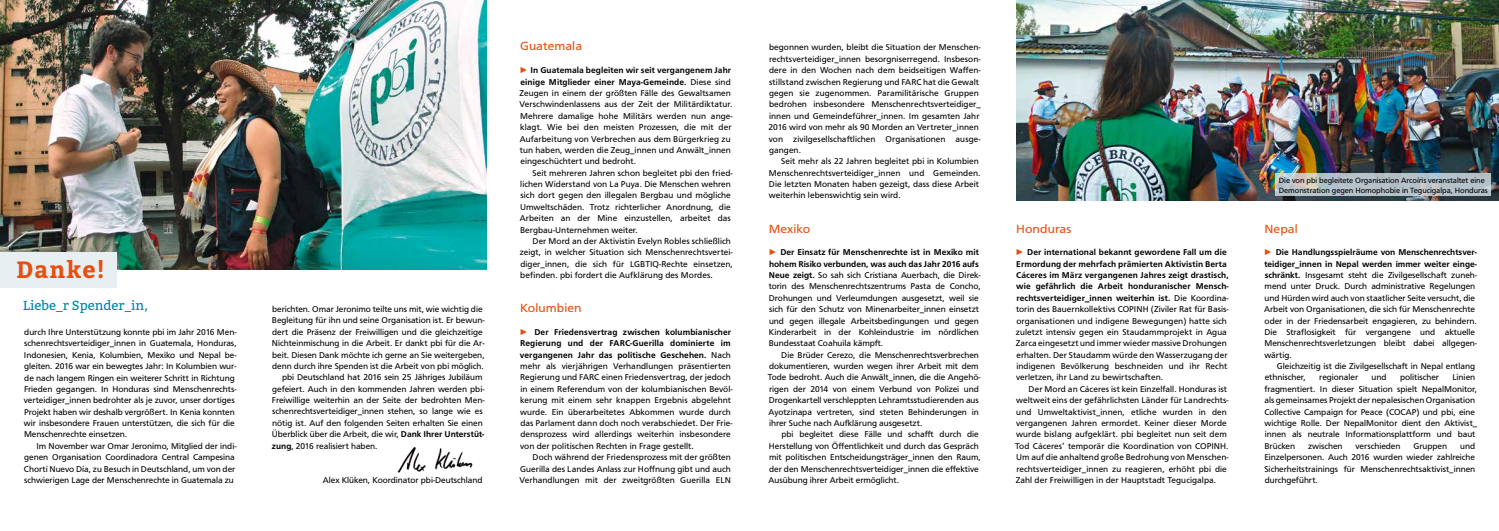
<style>
.page{position:relative;width:1499px;height:531px;background:#fff}
.page>*{position:absolute;margin:0;border:0;box-sizing:border-box;transform-origin:0 0}
.t1{font:700 23.45px "Bitter";letter-spacing:.05em;color:#e94e0f}
.t2{font:13.12px "Bitter";color:#0087a8}
.t3{font:12.25px "Carto Gothic Std";letter-spacing:.01em;color:#e94e0f;scale:1.05 1}
.t4{font:8.75px/11.4px "Carto Gothic Std";color:#000}
.t5{font:7.88px/9.5px "Carto Gothic Std";letter-spacing:-.005em;color:#000}
.s1{font-weight:700}
.s2{font-family:"Arial";color:#e94e0f}
</style>
<div class="page">
<img style="left:397px;top:447px;width:76px;height:26px">
<img style="left:0;top:0;width:487px;height:270px">
<div style="left:0;top:252px;width:116px;height:36px;background:#e8eff3"></div>
<img style="left:1016px;top:0;width:482px;height:200px">
<svg style="left:1274px;top:174px;width:216px;height:22px;background:#b8c2c8"></svg>
<h1 class="t1" style="left:16px;top:256px;width:90px">Danke!</h1>
<h2 class="t2" style="left:23px;top:298px;width:126px">Liebe_r Spender_in,</h2>
<p class="t4" style="left:24px;top:326px;width:214px">durch Ihre Unterstützung konnte pbi im Jahr 2016 Men&shy;schenrechtsverteidiger_innen in Guatemala, Honduras, Indonesien, Kenia, Kolumbien, Mexiko und Nepal be&shy;gleiten. 2016 war ein bewegtes Jahr: In Kolumbien wur&shy;de nach langem Ringen ein weiterer Schritt in Richtung Frieden gegangen. In Honduras sind Menschenrechts&shy;verteidiger_innen bedrohter als je zuvor, unser dortiges Projekt haben wir deshalb vergrößert. In Kenia konnten wir insbesondere Frauen unterstützen, die sich für die Menschenrechte einsetzen.</p>
<p class="t4" style="left:24px;top:440px;width:214px;text-indent:12px">Im November war Omar Jeronimo, Mitglied der indi&shy;genen Organisation Coordinadora Central Campesina Chortí Nuevo Día, zu Besuch in Deutschland, um von der schwierigen Lage der Menschenrechte in Guatemala zu</p>
<p class="t4" style="left:272px;top:303px;width:212px">berichten. Omar Jeronimo teilte uns mit, wie wichtig die</p>
<p class="t4" style="left:272px;top:315px;width:214px">Begleitung für ihn und seine Organisation ist. Er bewun-</p>
<p class="t4" style="left:272px;top:326px;width:212px">dert die Präsenz der Freiwilligen und die gleichzeitige</p>
<p class="t4" style="left:272px;top:337px;width:214px">Nichteinmischung in die Arbeit. Er dankt pbi für die Ar-</p>
<p class="t4" style="left:272px;top:349px;width:214px">beit. Diesen Dank möchte ich gerne an Sie weitergeben,</p>
<p class="t4" style="left:272px;top:360px;width:213px">denn durch ihre Spenden ist die Arbeit von pbi möglich.</p>
<p class="t4" style="left:282px;top:372px;width:202px">pbi Deutschland hat 2016 sein 25 Jähriges Jubiläum</p>
<p class="t4" style="left:272px;top:383px;width:214px">gefeiert. Auch in den kommenden Jahren werden pbi-</p>
<p class="t4" style="left:272px;top:394px;width:214px">Freiwillige weiterhin an der Seite der bedrohten Men-</p>
<p class="t4" style="left:272px;top:406px;width:212px">schenrechtsverteidiger_innen stehen, so lange wie es</p>
<p class="t4" style="left:272px;top:417px;width:212px">nötig ist. Auf den folgenden Seiten erhalten Sie einen</p>
<p class="t4" style="left:272px;top:428px;width:214px">Überblick über die Arbeit, die wir, <span class="s1">Dank Ihrer Unterstüt-</span></p>
<p class="t4" style="left:272px;top:440px;width:107px"><span class="s1">zung</span>, 2016 realisiert haben.</p>
<p class="t4" style="left:323px;top:474px;width:161px">Alex Klüken, Koordinator pbi-Deutschland</p>
<h3 class="t3" style="left:520px;top:39px;width:61px">Guatemala</h3>
<p class="t4" style="left:519px;top:65px;width:214px"><span class="s2">►</span> <span class="s1">In Guatemala begleiten wir seit vergangenem Jahr einige Mitglieder einer Maya-Gemeinde.</span> Diese sind Zeugen in einem der größten Fälle des Gewaltsamen Verschwindenlassens aus der Zeit der Militärdiktatur.<br>Mehrere damalige hohe Militärs werden nun ange&shy;klagt. Wie bei den meisten Prozessen, die mit der Aufarbeitung von Verbrechen aus dem Bürgerkrieg zu tun haben, werden die Zeug_innen und Anwält_innen eingeschüchtert und bedroht.</p>
<p class="t4" style="left:520px;top:167px;width:214px;text-indent:13px">Seit mehreren Jahren schon begleitet pbi den fried&shy;lichen Widerstand von La Puya. Die Menschen wehren sich dort gegen den illegalen Bergbau und mögliche Umweltschäden. Trotz richterlicher Anordnung, die Arbeiten an der Mine einzustellen, arbeitet das Bergbau-Unternehmen weiter.</p>
<p class="t4" style="left:520px;top:235px;width:214px;text-indent:13px">Der Mord an der Aktivistin Evelyn Robles schließlich zeigt, in welcher Situation sich Menschenrechtsvertei&shy;diger_innen, die sich für LGBTIQ-Rechte einsetzen, befinden. pbi fordert die Aufklärung des Mordes.</p>
<h3 class="t3" style="left:520px;top:301px;width:60px">Kolumbien</h3>
<p class="t4" style="left:519px;top:326px;width:214px"><span class="s2">►</span> <span class="s1">Der Friedensvertrag zwischen kolumbianischer Regierung und der FARC-Guerilla dominierte im vergangenen Jahr das politische Geschehen.</span> Nach mehr als vierjährigen Verhandlungen präsentierten Regierung und FARC einen Friedensvertrag, der jedoch in einem Referendum von der kolumbianischen Bevöl&shy;kerung mit einem sehr knappen Ergebnis abgelehnt wurde. Ein überarbeitetes Abkommen wurde durch das Parlament dann doch noch verabschiedet. Der Frie&shy;densprozess wird allerdings weiterhin insbesondere von der politischen Rechten in Frage gestellt.</p>
<p class="t4" style="left:519px;top:451px;width:213px;text-align:justify;text-indent:13px">Doch während der Friedensprozess mit der größten Guerilla des Landes Anlass zur Hoffnung gibt und auch Verhandlungen mit der zweitgrößten Guerilla ELN</p>
<p class="t4" style="left:768px;top:42px;width:214px">begonnen wurden, bleibt die Situation der Menschen&shy;rechtsverteidiger_innen besorgniserregend. Insbeson&shy;dere in den Wochen nach dem beidseitigen Waffen&shy;stillstand zwischen Regierung und FARC hat die Gewalt gegen sie zugenommen. Paramilitärische Gruppen bedrohen insbesondere Menschenrechtsverteidiger_ innen und Gemeindeführer_innen. Im gesamten Jahr 2016 wird von mehr als 90 Morden an Vertreter_innen von zivilgesellschaftlichen Organisationen ausge&shy;gangen.</p>
<p class="t4" style="left:768px;top:156px;width:213px;text-indent:12px">Seit mehr als 22 Jahren begleitet pbi in Kolumbien Menschenrechtsverteidiger_innen und Gemeinden.<br>Die letzten Monaten haben gezeigt, dass diese Arbeit weiterhin lebenswichtig sein wird.</p>
<h3 class="t3" style="left:768px;top:221px;width:41px">Mexiko</h3>
<p class="t4" style="left:768px;top:247px;width:214px"><span class="s2">►</span> <span class="s1">Der Einsatz für Menschenrechte ist in Mexiko mit hohem Risiko verbunden, was auch das Jahr 2016 aufs Neue zeigt.</span> So sah sich Cristiana Auerbach, die Direk&shy;torin des Menschenrechtszentrums Pasta de Concho, Drohungen und Verleumdungen ausgesetzt, weil sie sich für den Schutz von Minenarbeiter_innen einsetzt und gegen illegale Arbeitsbedingungen und gegen Kinderarbeit in der Kohleindustrie im nördlichen Bundesstaat Coahuila kämpft.</p>
<p class="t4" style="left:767px;top:349px;width:214px;text-indent:14px">Die Brüder Cerezo, die Menschenrechtsverbrechen dokumentieren, wurden wegen ihrer Arbeit mit dem Tode bedroht. Auch die Anwält_innen, die die Angehö&shy;rigen der 2014 von einem Verbund von Polizei und Drogenkartell verschleppten Lehramtsstudierenden aus Ayotzinapa vertreten, sind steten Behinderungen in ihrer Suche nach Aufklärung ausgesetzt.</p>
<p class="t4" style="left:768px;top:429px;width:214px;text-indent:13px">pbi begleitet diese Fälle und schafft durch die Herstellung von Öffentlichkeit und durch das Gespräch mit politischen Entscheidungsträger_innen den Raum, der den Menschenrechtsverteidiger_innen die effektive Ausübung ihrer Arbeit ermöglicht.</p>
<h3 class="t3" style="left:1015px;top:221px;width:54px">Honduras</h3>
<p class="t4" style="left:1015px;top:247px;width:215px"><span class="s2">►</span> <span class="s1">Der international bekannt gewordene Fall um die Ermordung der mehrfach prämierten Aktivistin Berta Cáceres im März vergangenen Jahres zeigt drastisch, wie gefährlich die Arbeit honduranischer Mensch&shy;rechtsverteidiger_innen weiterhin ist.</span> Die Koordina&shy;torin des Bauernkollektivs COPINH (Ziviler Rat für Basis&shy;organisationen und indigene Bewegungen) hatte sich zuletzt intensiv gegen ein Staudammprojekt in Agua Zarca eingesetzt und immer wieder massive Drohungen erhalten. Der Staudamm würde den Wasserzugang der indigenen Bevölkerung beschneiden und ihr Recht verletzen, ihr Land zu bewirtschaften.</p>
<p class="t4" style="left:1015px;top:383px;width:215px;text-indent:14px">Der Mord an Cáceres ist kein Einzelfall. Honduras ist weltweit eins der gefährlichsten Länder für Landrechts&shy;und Umweltaktivist_innen, etliche wurden in den vergangenen Jahren ermordet. Keiner dieser Morde wurde bislang aufgeklärt. pbi begleitet nun seit dem Tod Cáceres‘ temporär die Koordination von COPINH.<br>Um auf die anhaltend große Bedrohung von Menschen&shy;rechtsverteidiger_innen zu reagieren, erhöht pbi die Zahl der Freiwilligen in der Hauptstadt Tegucigalpa.</p>
<p class="t5" style="left:1278px;top:176px;width:210px">Die von pbi begleitete Organisation Arcoíris veranstaltet eine<br>Demonstration gegen Homophobie in Tegucigalpa, Honduras</p>
<h3 class="t3" style="left:1264px;top:221px;width:33px">Nepal</h3>
<p class="t4" style="left:1263px;top:247px;width:215px"><span class="s2">►</span> <span class="s1">Die Handlungsspielräume von Menschenrechtsver&shy;teidiger_innen in Nepal werden immer weiter einge&shy;schränkt.</span> Insgesamt steht die Zivilgesellschaft zuneh&shy;mend unter Druck. Durch administrative Regelungen und Hürden wird auch von staatlicher Seite versucht, die Arbeit von Organisationen, die sich für Menschenrechte oder in der Friedensarbeit engagieren, zu behindern.<br>Die Straflosigkeit für vergangene und aktuelle Menschenrechtsverletzungen bleibt dabei allgegen&shy;wärtig.</p>
<p class="t4" style="left:1264px;top:360px;width:212px;text-indent:12px">Gleichzeitig ist die Zivilgesellschaft in Nepal entlang ethnischer,</p>
<p class="t4" style="left:1319px;top:372px;width:40px">regionaler</p>
<p class="t4" style="left:1371px;top:372px;width:17px">und</p>
<p class="t4" style="left:1399px;top:372px;width:40px">politischer</p>
<p class="t4" style="left:1264px;top:372px;width:214px;text-indent:188px">Linien fragmentiert. In dieser Situation spielt NepalMonitor, als gemeinsames Projekt der nepalesischen Organisation Collective Campaign for Peace (COCAP) und pbi, eine wichtige Rolle. Der NepalMonitor dient den Aktivist_ innen als neutrale Informationsplattform und baut Brücken</p>
<p class="t4" style="left:1264px;top:440px;width:212px;text-align:justify;text-indent:195px">und Einzelpersonen. Auch 2016 wurden wieder zahlreiche Sicherheitstrainings für Menschenrechtsaktivist_innen durchgeführt.</p>
<p class="t4" style="left:1307px;top:440px;width:36px">zwischen</p>
<p class="t4" style="left:1355px;top:440px;width:46px">verschieden</p>
<p class="t4" style="left:1413px;top:440px;width:35px">Gruppen</p>
</div>
